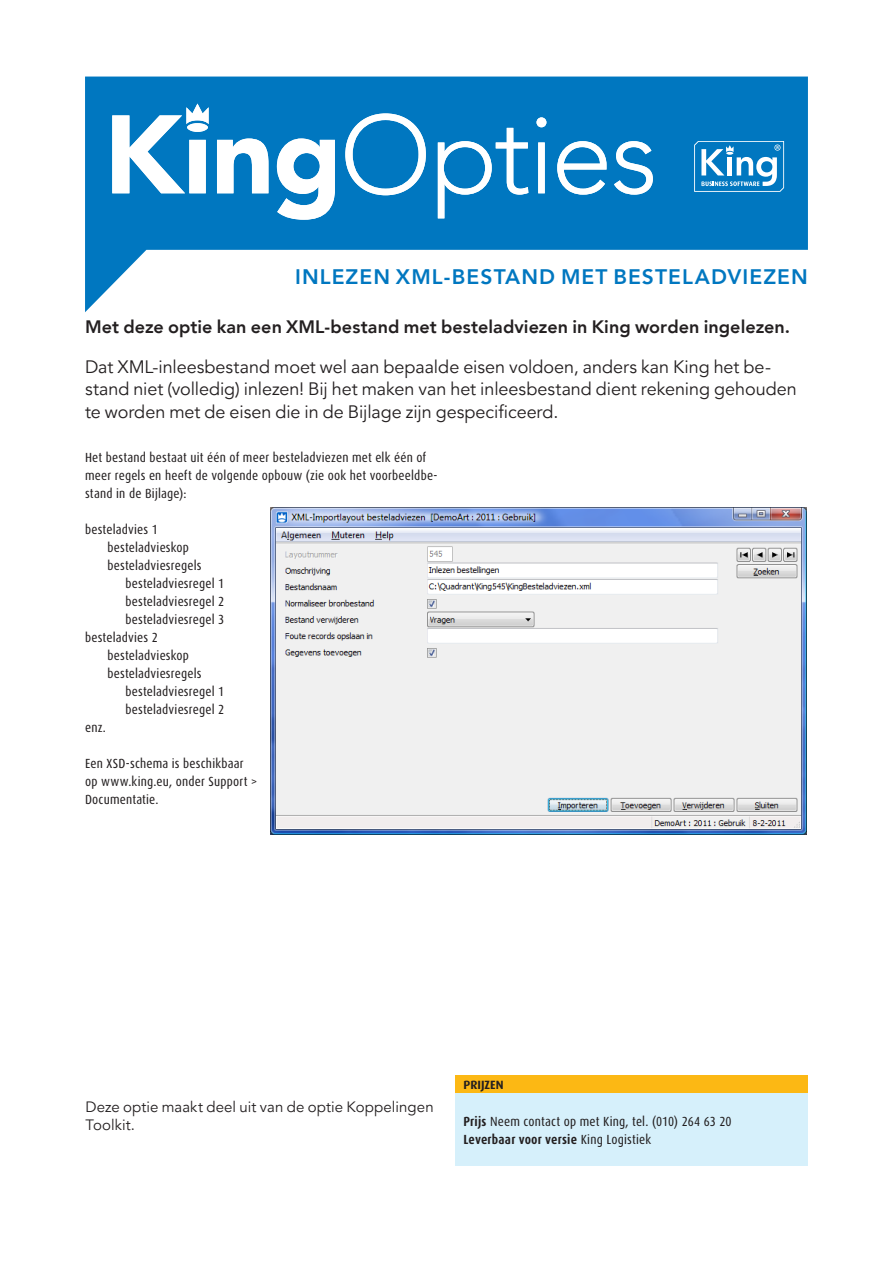
<style>
.page{position:relative;width:893px;height:1263px;background:#fff}
.page>*{position:absolute;margin:0;border:0;box-sizing:border-box;transform-origin:0 0}
.t1{font:800 21px "Avenir LT";letter-spacing:.05em;color:#0077c0}
.Hoofdtekst{font:18px/22.5px "Avenir 45";letter-spacing:-.005em;color:#231f20}
.Intro{font:800 18px "Avenir LT";letter-spacing:.005em;color:#231f20}
.Subtekst{font:15px/18px "Avenir 45";letter-spacing:.005em;color:#231f20}
.Kadertekst{font:13.2px/18px "Dax Condensed";letter-spacing:.015em;color:#231f20}
.Kadertekst-2{font:700 13.2px "Dax Condensed";letter-spacing:.015em;color:#231f20}
.Hoofdtekst-2{font:700 12px "Dax";color:#231f20}
.s1{font-weight:700}
.s2{font-weight:400}
</style>
<div class="page">
<svg style="left:85px;top:77px;width:723px;height:235px;fill:#0077c0"></svg>
<svg style="left:112px;top:104px;width:541px;height:116px;fill:#0077c0"></svg>
<svg style="left:694px;top:141px;width:90px;height:51px"></svg>
<div style="left:455px;top:1076px;width:353px;height:18px;background:#fcb814"></div>
<div style="left:455px;top:1094px;width:353px;height:72px;background:#d6f0fb"></div>
<img style="left:270px;top:507px;width:536px;height:327px">
<h1 class="t1" style="left:295px;top:264px;width:514px">INLEZEN XML-BESTAND MET BESTELADVIEZEN</h1>
<p class="Intro" style="left:85px;top:316px;width:707px">Met deze optie kan een XML-bestand met besteladviezen in King worden ingelezen.</p>
<p class="Hoofdtekst" style="left:85px;top:356px;width:713px">Dat XML-inleesbestand moet wel aan bepaalde eisen voldoen, anders kan King het be&shy;stand niet (volledig) inlezen! Bij het maken van het inleesbestand dient rekening gehouden te worden met de eisen die in de Bijlage zijn gespecificeerd.</p>
<p class="Kadertekst" style="left:85px;top:449px;width:354px">Het bestand bestaat uit één of meer besteladviezen met elk één of meer regels en heeft de volgende opbouw (zie ook het voorbeeldbe&shy;stand in de Bijlage):</p>
<p class="Kadertekst" style="left:85px;top:521px;width:74px">besteladvies 1</p>
<p class="Kadertekst" style="left:108px;top:539px;width:83px">besteladvieskop</p>
<p class="Kadertekst" style="left:108px;top:557px;width:95px">besteladviesregels</p>
<p class="Kadertekst" style="left:126px;top:575px;width:100px">besteladviesregel 1</p>
<p class="Kadertekst" style="left:126px;top:593px;width:100px">besteladviesregel 2</p>
<p class="Kadertekst" style="left:126px;top:611px;width:100px">besteladviesregel 3</p>
<p class="Kadertekst" style="left:85px;top:629px;width:74px">besteladvies 2</p>
<p class="Kadertekst" style="left:108px;top:647px;width:83px">besteladvieskop</p>
<p class="Kadertekst" style="left:108px;top:665px;width:95px">besteladviesregels</p>
<p class="Kadertekst" style="left:126px;top:683px;width:100px">besteladviesregel 1</p>
<p class="Kadertekst" style="left:126px;top:701px;width:100px">besteladviesregel 2</p>
<p class="Kadertekst" style="left:85px;top:719px;width:22px">enz.</p>
<p class="Kadertekst" style="left:85px;top:755px;width:174px">Een XSD-schema is beschikbaar op www.king.eu, onder Support &gt;<br>Documentatie.</p>
<p class="Subtekst" style="left:86px;top:1098px;width:350px">Deze optie maakt deel uit van de optie Koppelingen<br>Toolkit.</p>
<p class="Hoofdtekst-2" style="left:463px;top:1078px;width:42px">PRIJZEN</p>
<p class="Kadertekst" style="left:463px;top:1112px;width:270px"><span class="s1">Prijs</span> Neem contact op met King, tel. (010) 264 63 20</p>
<p class="Kadertekst-2" style="left:463px;top:1131px;width:189px">Leverbaar voor versie <span class="s2">King Logistiek</span></p>
</div>
